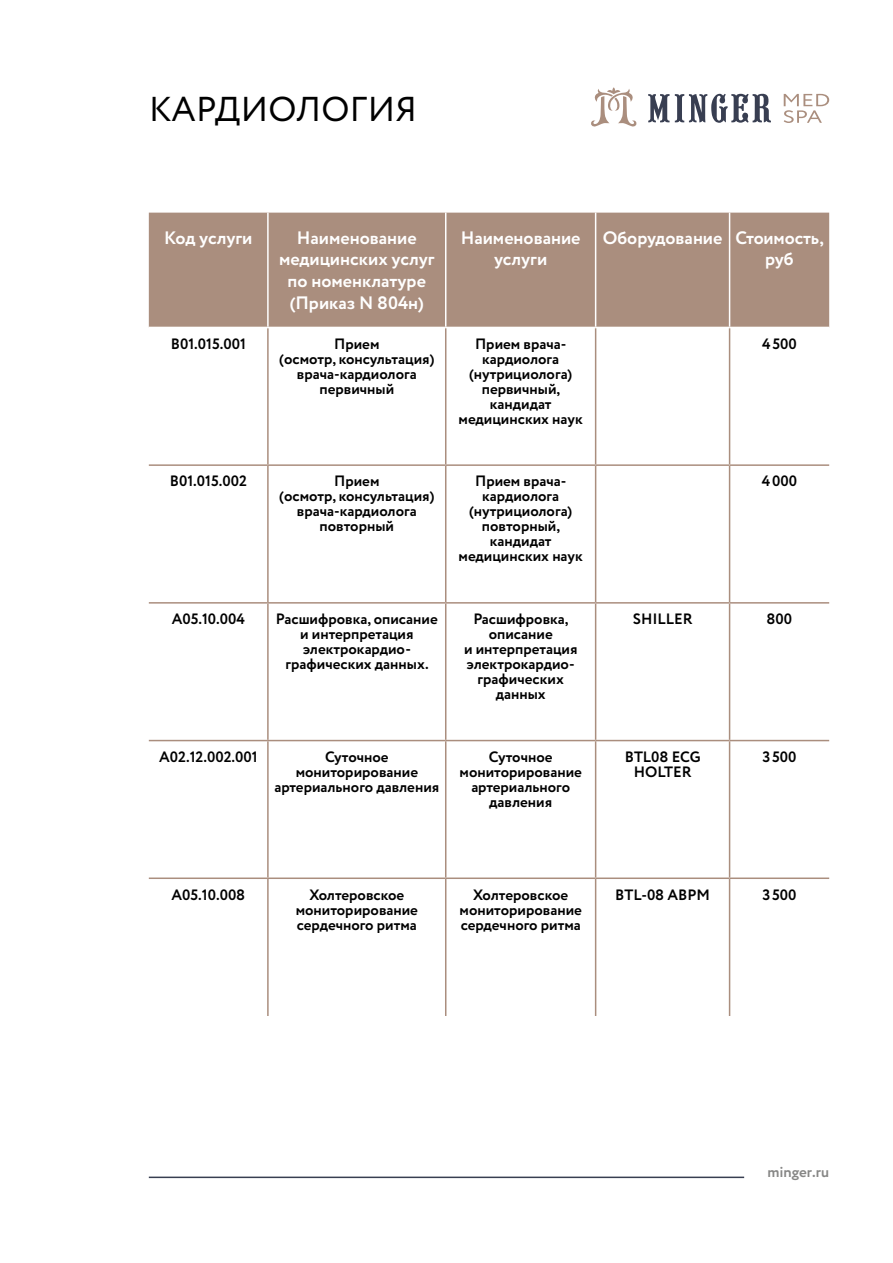
<style>
.page{position:relative;width:893px;height:1263px;background:#fff}
.page>*{position:absolute;margin:0;border:0;box-sizing:border-box;transform-origin:0 0}
.t1{font:34.5px "Circe";letter-spacing:.01em;color:#000}
.t2{font:700 18px/21.6px "Circe";color:#fff;text-align:center}
.t3{font:700 15px/15px "Circe";color:#000;text-align:center}
.t4{font:700 15px "Circe";color:#878786}
</style>
<div class="page">
<svg style="left:648px;top:94px;width:21px;height:28px"></svg>
<svg style="left:675px;top:94px;width:96px;height:29px"></svg>
<svg style="left:591px;top:87px;width:46px;height:40px"></svg>
<svg style="left:784px;top:94px;width:45px;height:29px"></svg>
<hr style="left:149px;top:1176px;width:595px;height:2px;background:#383e51">
<div style="left:149px;top:213px;width:680px;height:114px;background:#aa8e7e"></div>
<hr style="left:149px;top:740px;width:119px;height:1px;background:#aa8e7e">
<hr style="left:268px;top:740px;width:178px;height:1px;background:#aa8e7e">
<hr style="left:446px;top:740px;width:150px;height:1px;background:#aa8e7e">
<hr style="left:596px;top:740px;width:134px;height:1px;background:#aa8e7e">
<hr style="left:730px;top:740px;width:99px;height:1px;background:#aa8e7e">
<hr style="left:149px;top:877px;width:119px;height:2px;background:#aa8e7e">
<hr style="left:268px;top:877px;width:178px;height:2px;background:#aa8e7e">
<hr style="left:446px;top:877px;width:150px;height:2px;background:#aa8e7e">
<hr style="left:596px;top:877px;width:134px;height:2px;background:#aa8e7e">
<hr style="left:730px;top:877px;width:99px;height:2px;background:#aa8e7e">
<hr style="left:445px;top:213px;width:1px;height:114px;background:#fff">
<hr style="left:595px;top:213px;width:1px;height:114px;background:#fff">
<hr style="left:729px;top:213px;width:1px;height:114px;background:#fff">
<hr style="left:267px;top:213px;width:2px;height:114px;background:#fff">
<hr style="left:267px;top:328px;width:2px;height:136px;background:#aa8e7e">
<hr style="left:445px;top:328px;width:1px;height:136px;background:#aa8e7e">
<hr style="left:595px;top:328px;width:1px;height:136px;background:#aa8e7e">
<hr style="left:729px;top:328px;width:1px;height:136px;background:#aa8e7e">
<hr style="left:267px;top:466px;width:2px;height:136px;background:#aa8e7e">
<hr style="left:445px;top:466px;width:1px;height:136px;background:#aa8e7e">
<hr style="left:595px;top:466px;width:1px;height:136px;background:#aa8e7e">
<hr style="left:729px;top:466px;width:1px;height:136px;background:#aa8e7e">
<hr style="left:149px;top:602px;width:119px;height:2px;background:#aa8e7e">
<hr style="left:268px;top:602px;width:178px;height:2px;background:#aa8e7e">
<hr style="left:267px;top:604px;width:2px;height:136px;background:#aa8e7e">
<hr style="left:446px;top:602px;width:150px;height:2px;background:#aa8e7e">
<hr style="left:445px;top:604px;width:1px;height:136px;background:#aa8e7e">
<hr style="left:596px;top:602px;width:134px;height:2px;background:#aa8e7e">
<hr style="left:595px;top:604px;width:1px;height:136px;background:#aa8e7e">
<hr style="left:730px;top:602px;width:99px;height:2px;background:#aa8e7e">
<hr style="left:729px;top:604px;width:1px;height:136px;background:#aa8e7e">
<hr style="left:267px;top:741px;width:2px;height:136px;background:#aa8e7e">
<hr style="left:445px;top:741px;width:1px;height:136px;background:#aa8e7e">
<hr style="left:595px;top:741px;width:1px;height:136px;background:#aa8e7e">
<hr style="left:729px;top:741px;width:1px;height:136px;background:#aa8e7e">
<hr style="left:267px;top:879px;width:2px;height:137px;background:#aa8e7e">
<hr style="left:445px;top:879px;width:1px;height:137px;background:#aa8e7e">
<hr style="left:595px;top:879px;width:1px;height:137px;background:#aa8e7e">
<hr style="left:729px;top:879px;width:1px;height:137px;background:#aa8e7e">
<hr style="left:149px;top:464px;width:119px;height:2px;background:#aa8e7e">
<hr style="left:268px;top:464px;width:178px;height:2px;background:#aa8e7e">
<hr style="left:446px;top:464px;width:150px;height:2px;background:#aa8e7e">
<hr style="left:596px;top:464px;width:134px;height:2px;background:#aa8e7e">
<hr style="left:730px;top:464px;width:99px;height:2px;background:#aa8e7e">
<h1 class="t1" style="left:149px;top:86px;width:269px">КАРДИОЛОГИЯ</h1>
<p class="t2" style="left:164px;top:228px;width:90px">Код услуги</p>
<p class="t2" style="left:279px;top:228px;width:157px">Наименование медицинских услуг по номенклатуре (Приказ N 804н)</p>
<p class="t2" style="left:461px;top:228px;width:121px">Наименование услуги</p>
<p class="t2" style="left:765px;top:228px;width:60px;text-align:left;text-indent:-162px">Оборудование Стоимость, руб</p>
<p class="t3" style="left:171px;top:337px;width:76px">B01.015.001</p>
<p class="t3" style="left:279px;top:337px;width:157px">Прием<br>(осмотр, консультация) врача-кардиолога первичный</p>
<p class="t3" style="left:459px;top:337px;width:126px">Прием врача&shy;кардиолога (нутрициолога) первичный, кандидат медицинских наук</p>
<p class="t3" style="left:762px;top:337px;width:36px">4500</p>
<p class="t3" style="left:170px;top:474px;width:79px">B01.015.002</p>
<p class="t3" style="left:279px;top:474px;width:157px">Прием<br>(осмотр, консультация) врача-кардиолога повторный</p>
<p class="t3" style="left:459px;top:474px;width:126px">Прием врача&shy;кардиолога (нутрициолога) повторный, кандидат медицинских наук</p>
<p class="t3" style="left:762px;top:474px;width:37px">4000</p>
<p class="t3" style="left:172px;top:612px;width:75px">A05.10.004</p>
<p class="t3" style="left:276px;top:612px;width:163px">Расшифровка, описание и интерпретация электрокардио&shy;графических данных.</p>
<p class="t3" style="left:464px;top:612px;width:115px">Расшифровка, описание<br>и интерпретация электрокардио&shy;графических данных</p>
<p class="t3" style="left:633px;top:612px;width:61px">SHILLER</p>
<p class="t3" style="left:767px;top:612px;width:27px">800</p>
<p class="t3" style="left:159px;top:750px;width:100px">A02.12.002.001</p>
<p class="t3" style="left:274px;top:750px;width:166px">Суточное мониторирование артериального давления</p>
<p class="t3" style="left:460px;top:750px;width:124px">Суточное мониторирование артериального давления</p>
<p class="t3" style="left:625px;top:750px;width:77px">BTL08 ECG<br>HOLTER</p>
<p class="t3" style="left:762px;top:750px;width:36px">3500</p>
<p class="t3" style="left:171px;top:888px;width:75px">A05.10.008</p>
<p class="t3" style="left:296px;top:888px;width:124px">Холтеровское мониторирование сердечного ритма</p>
<p class="t3" style="left:460px;top:888px;width:124px">Холтеровское мониторирование сердечного ритма</p>
<p class="t3" style="left:615px;top:888px;width:97px">BTL‑08 ABPM</p>
<p class="t3" style="left:762px;top:888px;width:36px">3500</p>
<p class="t4" style="left:767px;top:1162px;width:63px">minger.ru</p>
</div>
